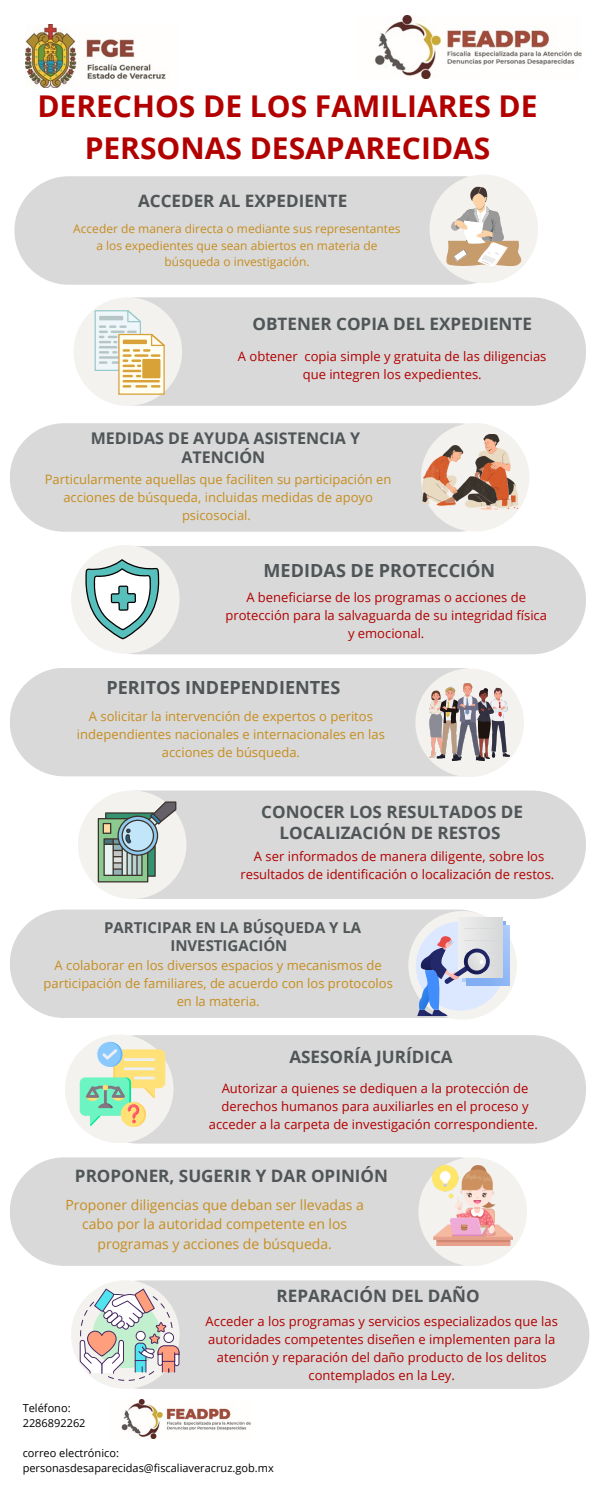
<style>
.page{position:relative;width:600px;height:1500px;background:#fff}
.page>*{position:absolute;margin:0;border:0;box-sizing:border-box;transform-origin:0 0}
.t1{font:700 30px/42px "Open Sans";color:#b20000;text-align:center}
.t2{font:700 18.1px "Open Sans";color:#505557}
.t3{font:700 17.1px/21px "Open Sans";color:#505557;text-align:center}
.t4{font:700 16.1px/19.5px "Open Sans";color:#505557;text-align:center}
.t5{font:700 15px/18px "Open Sans";color:#505557;text-align:center}
.t6{font:14px/19.5px "Open Sans";color:#c68d1f;text-align:center}
.t7{font:13px/18px "Open Sans";color:#b20000;text-align:center}
.t8{font:13px/18px "Open Sans";color:#c68d1f;text-align:center}
.t9{font:12px/16.5px "Open Sans";color:#c68d1f;text-align:center}
.t10{font:11px/15px "Open Sans";color:#000}
</style>
<div class="page">
<div style="left:84px;top:297px;width:502px;height:109px;background:#d9d9d9;border-radius:54px"></div>
<img style="left:121px;top:1400px;width:129px;height:39px">
<img style="left:25px;top:25px;width:141px;height:63px">
<img style="left:374px;top:16px;width:207px;height:63px">
<div style="left:14px;top:176px;width:503px;height:109px;background:#d9d9d9;border-radius:54px"></div>
<div style="left:10px;top:423px;width:502px;height:109px;background:#d9d9d9;border-radius:54px"></div>
<div style="left:84px;top:546px;width:502px;height:108px;background:#d9d9d9;border-radius:54px"></div>
<div style="left:71px;top:545px;width:109px;height:109px;background:#f4f2ef;border-radius:50%"></div>
<svg style="left:85px;top:559px;width:75px;height:80px"></svg>
<div style="left:10px;top:668px;width:502px;height:108px;background:#d9d9d9;border-radius:54px"></div>
<div style="left:84px;top:791px;width:502px;height:108px;background:#d9d9d9;border-radius:54px"></div>
<div style="left:10px;top:910px;width:502px;height:108px;background:#d9d9d9;border-radius:54px"></div>
<div style="left:84px;top:1035px;width:502px;height:109px;background:#d9d9d9;border-radius:54px"></div>
<div style="left:87px;top:1280px;width:502px;height:109px;background:#d9d9d9;border-radius:54px"></div>
<div style="left:78px;top:790px;width:108px;height:109px;background:#f4f2ef;border-radius:50%"></div>
<svg style="left:98px;top:801px;width:78px;height:81px"></svg>
<div style="left:415px;top:668px;width:109px;height:109px;background:#f4f2ef;border-radius:50%"></div>
<img style="left:430px;top:684px;width:80px;height:77px">
<div style="left:10px;top:1157px;width:502px;height:109px;background:#d9d9d9;border-radius:54px"></div>
<div style="left:418px;top:1157px;width:109px;height:109px;background:#f4f2ef;border-radius:50%"></div>
<img style="left:433px;top:1166px;width:79px;height:79px">
<div style="left:71px;top:1280px;width:109px;height:109px;background:#f4f2ef;border-radius:50%"></div>
<svg style="left:80px;top:1289px;width:99px;height:92px"></svg>
<div style="left:65px;top:1035px;width:109px;height:108px;background:#f4f2ef;border-radius:50%"></div>
<div style="left:408px;top:911px;width:109px;height:109px;background:#f4f2ef;border-radius:50%"></div>
<div style="left:421px;top:423px;width:108px;height:109px;background:#f4f2ef;border-radius:50%"></div>
<svg style="left:421px;top:434px;width:97px;height:76px"></svg>
<div style="left:74px;top:297px;width:108px;height:109px;background:#f4f2ef;border-radius:50%"></div>
<svg style="left:94px;top:310px;width:71px;height:85px"></svg>
<div style="left:430px;top:175px;width:108px;height:108px;background:#f4f2ef;border-radius:50%"></div>
<svg style="left:446px;top:186px;width:75px;height:81px"></svg>
<svg style="left:80px;top:1042px;width:85px;height:88px"></svg>
<div style="left:466px;top:925px;width:44px;height:60px;background:linear-gradient(to bottom,#afccfc,#8fb7f5)"></div>
<div style="left:459px;top:918px;width:43px;height:60px;background:#e2e3e3"></div>
<svg style="left:416px;top:922px;width:89px;height:94px"></svg>
<p class="t1" style="left:37px;top:84px;width:502px">DERECHOS DE LOS FAMILIARES DE<br>PERSONAS DESAPARECIDAS</p>
<p class="t3" style="left:138px;top:190px;width:211px">ACCEDER AL EXPEDIENTE</p>
<h3 class="t9" style="left:73px;top:220px;width:329px">Acceder de manera directa o mediante sus representantes a los expedientes que sean abiertos en materia de búsqueda o investigación.</h3>
<p class="t3" style="left:253px;top:313px;width:281px">OBTENER COPIA DEL EXPEDIENTE</p>
<h4 class="t7" style="left:238px;top:347px;width:310px">A obtener copia simple y gratuita de las diligencias que integren los expedientes.</h4>
<h2 class="t4" style="left:91px;top:428px;width:271px">MEDIDAS DE AYUDA ASISTENCIA Y<br>ATENCIÓN</h2>
<h4 class="t8" style="left:45px;top:470px;width:348px">Particularmente aquellas que faciliten su participación en acciones de búsqueda, incluidas medidas de apoyo psicosocial.</h4>
<h2 class="t2" style="left:264px;top:558px;width:233px">MEDIDAS DE PROTECCIÓN</h2>
<h4 class="t7" style="left:225px;top:588px;width:323px">A beneficiarse de los programas o acciones de protección para la salvaguarda de su integridad física y emocional.</h4>
<p class="t2" style="left:106px;top:675px;width:236px">PERITOS INDEPENDIENTES</p>
<p class="t8" style="left:77px;top:707px;width:309px">A solicitar la intervención de expertos o peritos independientes nacionales e internacionales en las acciones de búsqueda.</p>
<h2 class="t3" style="left:261px;top:801px;width:263px">CONOCER LOS RESULTADOS DE<br>LOCALIZACIÓN DE RESTOS</h2>
<h4 class="t7" style="left:241px;top:847px;width:315px">A ser informados de manera diligente, sobre los resultados de identificación o localización de restos.</h4>
<h3 class="t5" style="left:104px;top:918px;width:259px">PARTICIPAR EN LA BÚSQUEDA Y LA<br>INVESTIGACIÓN</h3>
<h4 class="t8" style="left:44px;top:956px;width:351px">A colaborar en los diversos espacios y mecanismos de participación de familiares, de acuerdo con los protocolos en la materia.</h4>
<p class="t3" style="left:289px;top:1046px;width:165px">ASESORÍA JURÍDICA</p>
<p class="t7" style="left:209px;top:1079px;width:331px">Autorizar a quienes se dediquen a la protección de derechos humanos para auxiliarles en el proceso y acceder a la carpeta de investigación correspondiente.</p>
<h2 class="t3" style="left:75px;top:1165px;width:315px">PROPONER, SUGERIR Y DAR OPINIÓN</h2>
<h4 class="t6" style="left:65px;top:1195px;width:300px">Proponer diligencias que deban ser llevadas a cabo por la autoridad competente en los programas y acciones de búsqueda.</h4>
<h2 class="t3" style="left:277px;top:1285px;width:204px">REPARACIÓN DEL DAÑO</h2>
<h4 class="t7" style="left:206px;top:1312px;width:354px">Acceder a los programas y servicios especializados que las autoridades competentes diseñen e implementen para la atención y reparación del daño producto de los delitos contemplados en la Ley.</h4>
<p class="t10" style="left:23px;top:1400px;width:49px">Teléfono:</p>
<h2 class="t10" style="left:23px;top:1415px;width:64px">2286892262</h2>
<p class="t10" style="left:23px;top:1445px;width:253px">correo electrónico: personasdesaparecidas@fiscaliaveracruz.gob.mx</p>
</div>
